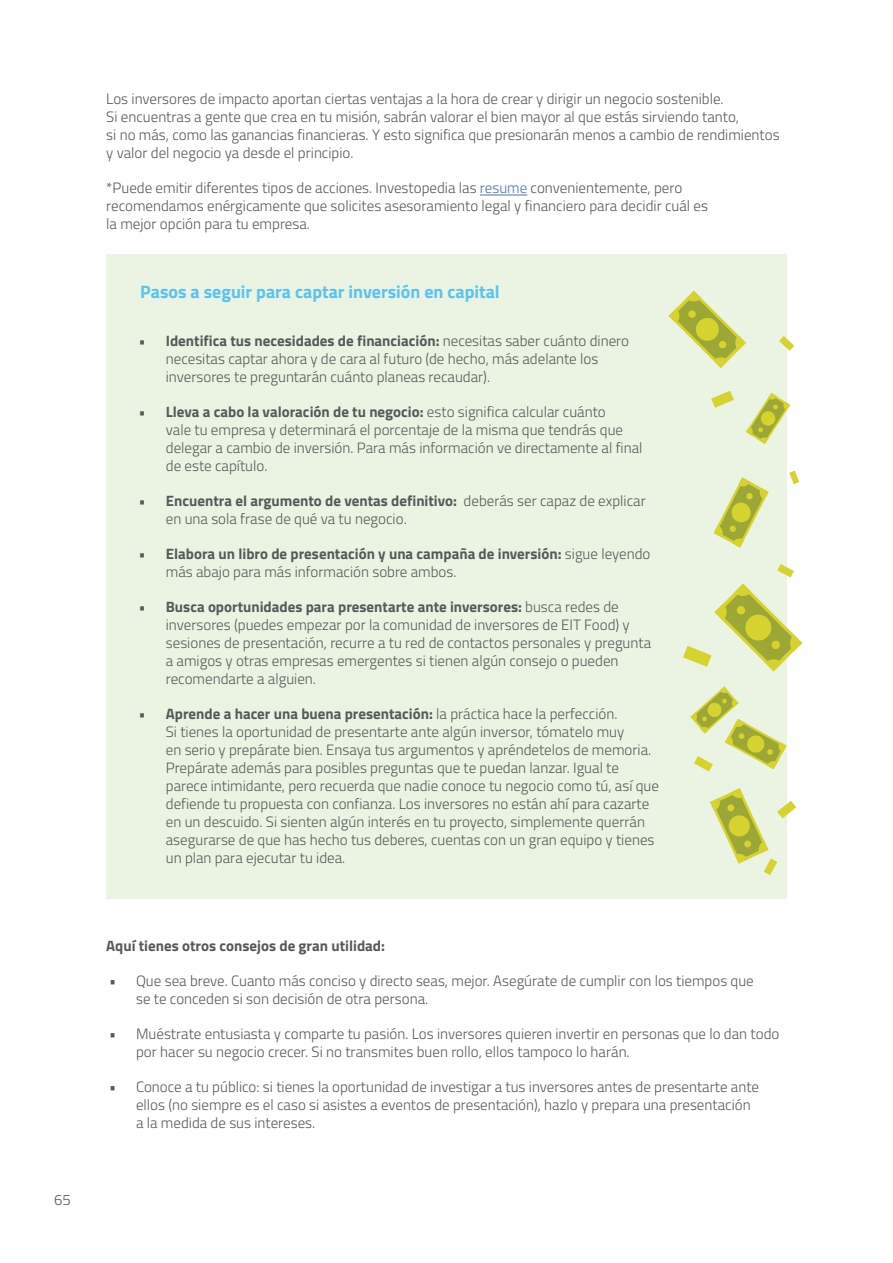
<style>
.page{position:relative;width:893px;height:1263px;background:#fff}
.page>*{position:absolute;margin:0;border:0;box-sizing:border-box;transform-origin:0 0}
.t1{font:700 18px "Titillium";color:#5bc3ef}
.t2{font:300 15px/18px "Titillium";color:#57585a}
.t3{font:700 15px/18px "Titillium";color:#57585a}
.s1{color:#4d72ac}
.s2{font-weight:700}
.s3{font-weight:300}
</style>
<div class="page">
<div style="left:106px;top:255px;width:681px;height:644px;background:#ebf4e2"></div>
<svg style="left:710px;top:788px;width:86px;height:87px"></svg>
<svg style="left:669px;top:291px;width:77px;height:77px"></svg>
<svg style="left:714px;top:477px;width:54px;height:71px"></svg>
<svg style="left:690px;top:686px;width:97px;height:85px"></svg>
<svg style="left:746px;top:393px;width:44px;height:51px"></svg>
<svg style="left:711px;top:391px;width:23px;height:17px"></svg>
<svg style="left:777px;top:564px;width:17px;height:13px"></svg>
<svg style="left:789px;top:471px;width:10px;height:13px"></svg>
<svg style="left:683px;top:584px;width:119px;height:87px"></svg>
<svg style="left:779px;top:336px;width:15px;height:15px"></svg>
<hr style="left:480px;top:195px;width:47px;height:1px;background:#4d72ac">
<p class="t2" style="left:54px;top:1190px;width:18px">65</p>
<p class="t2" style="left:106px;top:89px;width:675px">Los inversores de impacto aportan ciertas ventajas a la hora de crear y dirigir un negocio sostenible.<br>Si encuentras a gente que crea en tu misión, sabrán valorar el bien mayor al que estás sirviendo tanto,<br>si no más, como las ganancias financieras. Y esto significa que presionarán menos a cambio de rendimientos y valor del negocio ya desde el principio.</p>
<p class="t2" style="left:106px;top:178px;width:603px">*Puede emitir diferentes tipos de acciones. Investopedia las <span class="s1">resume</span> convenientemente, pero recomendamos enérgicamente que solicites asesoramiento legal y financiero para decidir cuál es la mejor opción para tu empresa.</p>
<p class="t1" style="left:140px;top:278px;width:361px">Pasos a seguir para captar inversión en capital</p>
<p class="t2" style="left:166px;top:331px;width:465px;text-indent:-27px"><span class="s2">• Identifica tus necesidades de financiación:</span> necesitas saber cuánto dinero necesitas captar ahora y de cara al futuro (de hecho, más adelante los inversores te preguntarán cuánto planeas recaudar).</p>
<p class="t2" style="left:166px;top:402px;width:478px;text-indent:-27px"><span class="s2">• Lleva a cabo la valoración de tu negocio:</span> esto significa calcular cuánto<br>vale tu empresa y determinará el porcentaje de la misma que tendrás que delegar a cambio de inversión. Para más información ve directamente al final de este capítulo.</p>
<p class="t2" style="left:166px;top:491px;width:481px;text-indent:-27px"><span class="s2">• Encuentra el argumento de ventas definitivo:</span> deberás ser capaz de explicar en una sola frase de qué va tu negocio.</p>
<p class="t3" style="left:166px;top:544px;width:486px;text-indent:-27px">• Elabora un libro de presentación y una campaña de inversión: <span class="s3">sigue leyendo más abajo para más información sobre ambos.</span></p>
<p class="t2" style="left:166px;top:597px;width:487px;text-indent:-27px"><span class="s2">• Busca oportunidades para presentarte ante inversores:</span> busca redes de inversores (puedes empezar por la comunidad de inversores de EIT Food) y sesiones de presentación, recurre a tu red de contactos personales y pregunta a amigos y otras empresas emergentes si tienen algún consejo o pueden recomendarte a alguien.</p>
<p class="t2" style="left:166px;top:704px;width:495px;text-indent:-27px"><span class="s2">• Aprende a hacer una buena presentación:</span> la práctica hace la perfección.<br>Si tienes la oportunidad de presentarte ante algún inversor, tómatelo muy<br>en serio y prepárate bien. Ensaya tus argumentos y apréndetelos de memoria.<br>Prepárate además para posibles preguntas que te puedan lanzar. Igual te parece intimidante, pero recuerda que nadie conoce tu negocio como tú, así que defiende tu propuesta con confianza. Los inversores no están ahí para cazarte en un descuido. Si sienten algún interés en tu proyecto, simplemente querrán asegurarse de que has hecho tus deberes, cuentas con un gran equipo y tienes un plan para ejecutar tu idea.</p>
<p class="t3" style="left:106px;top:936px;width:280px">Aquí tienes otros consejos de gran utilidad:</p>
<p class="t2" style="left:136px;top:971px;width:619px;text-indent:-27px">• Que sea breve. Cuanto más conciso y directo seas, mejor. Asegúrate de cumplir con los tiempos que se te conceden si son decisión de otra persona.</p>
<p class="t2" style="left:136px;top:1024px;width:645px;text-indent:-27px">• Muéstrate entusiasta y comparte tu pasión. Los inversores quieren invertir en personas que lo dan todo por hacer su negocio crecer. Si no transmites buen rollo, ellos tampoco lo harán.</p>
<p class="t2" style="left:136px;top:1077px;width:624px;text-indent:-27px">• Conoce a tu público: si tienes la oportunidad de investigar a tus inversores antes de presentarte ante ellos (no siempre es el caso si asistes a eventos de presentación), hazlo y prepara una presentación a la medida de sus intereses.</p>
</div>
